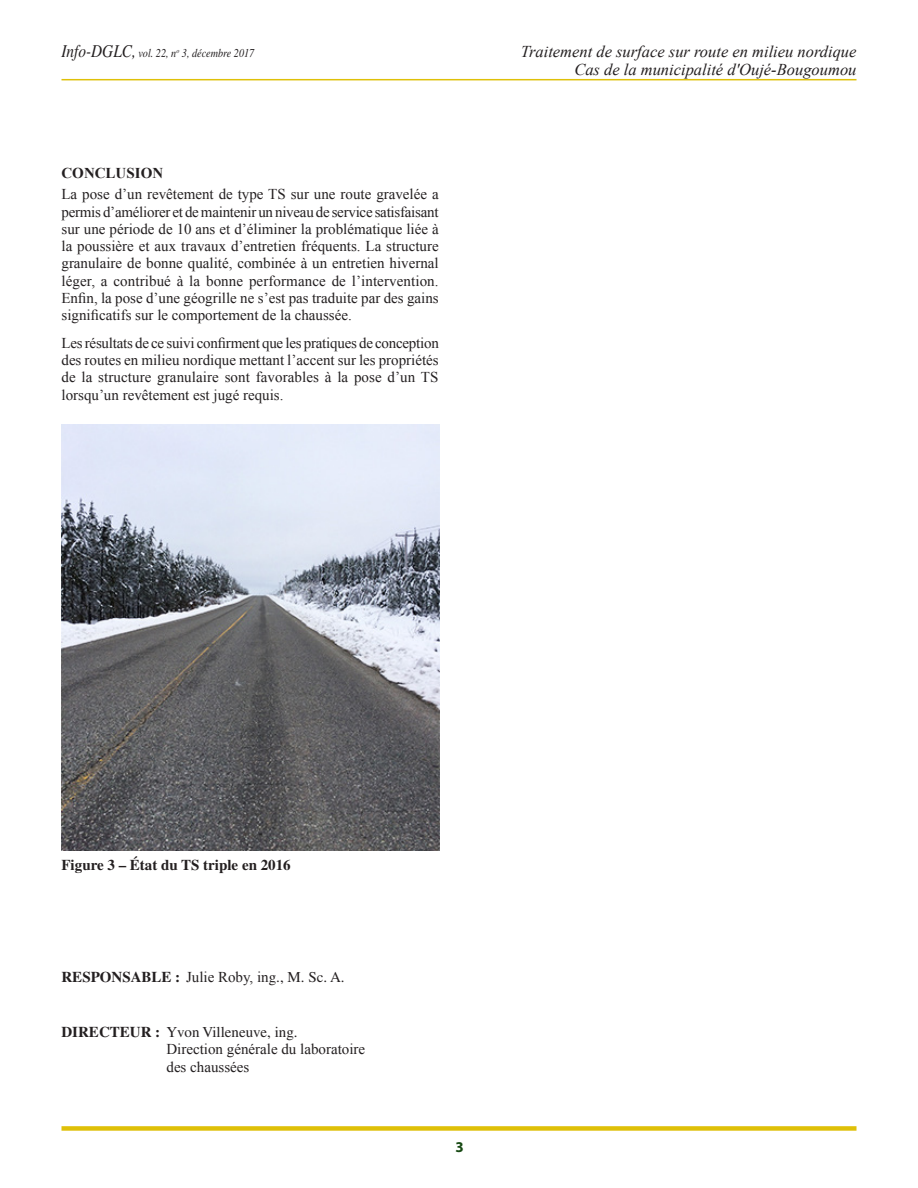
<style>
.page{position:relative;width:918px;height:1188px;background:#fff}
.page>*{position:absolute;margin:0;border:0;box-sizing:border-box;transform-origin:0 0}
.t1{font:italic 16.5px/17.2px "Times New Roman";color:#231f20;text-align:right}
.t2{font:15px/17.2px "Times New Roman";color:#231f20;text-align:justify}
.t3{font:700 15px "Times";color:#231f20}
.t4{font:15px "Times";color:#231f20}
.t5{font:700 15px "Times New Roman";color:#231f20}
.t6{font:700 15px "Myriad Pro";color:#174913}
.t7{font:italic 12px "Times";color:#231f20;scale:.85 1}
.s1{font-size:18px}
.s2{font-family:"Times New Roman";font-weight:400}
.s3{font-weight:400}
.s4{font-weight:700}
</style>
<div class="page">
<div style="left:62px;top:1126px;width:794px;height:5px;background:#dfc008"></div>
<hr style="left:62px;top:79px;width:794px;height:1px;background:#dfc008">
<img style="left:62px;top:425px;width:378px;height:425px">
<p class="t7" style="left:62px;top:46px;width:228px"><span class="s1">Info-DGLC,</span> vol. 22, n<sup>o</sup> 3, décembre 2017</p>
<p class="t1" style="left:521px;top:43px;width:337px">Traitement de surface sur route en milieu nordique<br>Cas de la municipalité d'Oujé-Bougoumou</p>
<p class="t5" style="left:62px;top:162px;width:103px">CONCLUSION</p>
<p class="t2" style="left:62px;top:185px;width:379px">La pose d’un revêtement de type TS sur une route gravelée a permis d’améliorer et de maintenir un niveau de service satisfaisant sur une période de 10 ans et d’éliminer la problématique liée à la poussière et aux travaux d’entretien fréquents. La structure granulaire de bonne qualité, combinée à un entretien hivernal léger, a contribué à la bonne performance de l’intervention.<br>Enfin, la pose d’une géogrille ne s’est pas traduite par des gains significatifs sur le comportement de la chaussée.</p>
<p class="t2" style="left:62px;top:334px;width:379px">Les résultats de ce suivi confirment que les pratiques de conception des routes en milieu nordique mettant l’accent sur les propriétés de la structure granulaire sont favorables à la pose d’un TS lorsqu’un revêtement est jugé requis.</p>
<p class="t3" style="left:62px;top:856px;width:231px">Figure 3 – État du TS triple en 2016</p>
<p class="t3" style="left:62px;top:968px;width:285px">RESPONSABLE : <span class="s2">Julie Roby, in</span><span class="s3">g., M. Sc. A.</span></p>
<p class="t4" style="left:62px;top:1024px;width:238px"><span class="s4">DIRECTEUR :</span> Yvon Villeneuve, ing.</p>
<p class="t2" style="left:166px;top:1041px;width:200px">Direction générale du laboratoire des chaussées</p>
<p class="t6" style="left:456px;top:1138px;width:10px">3</p>
</div>
